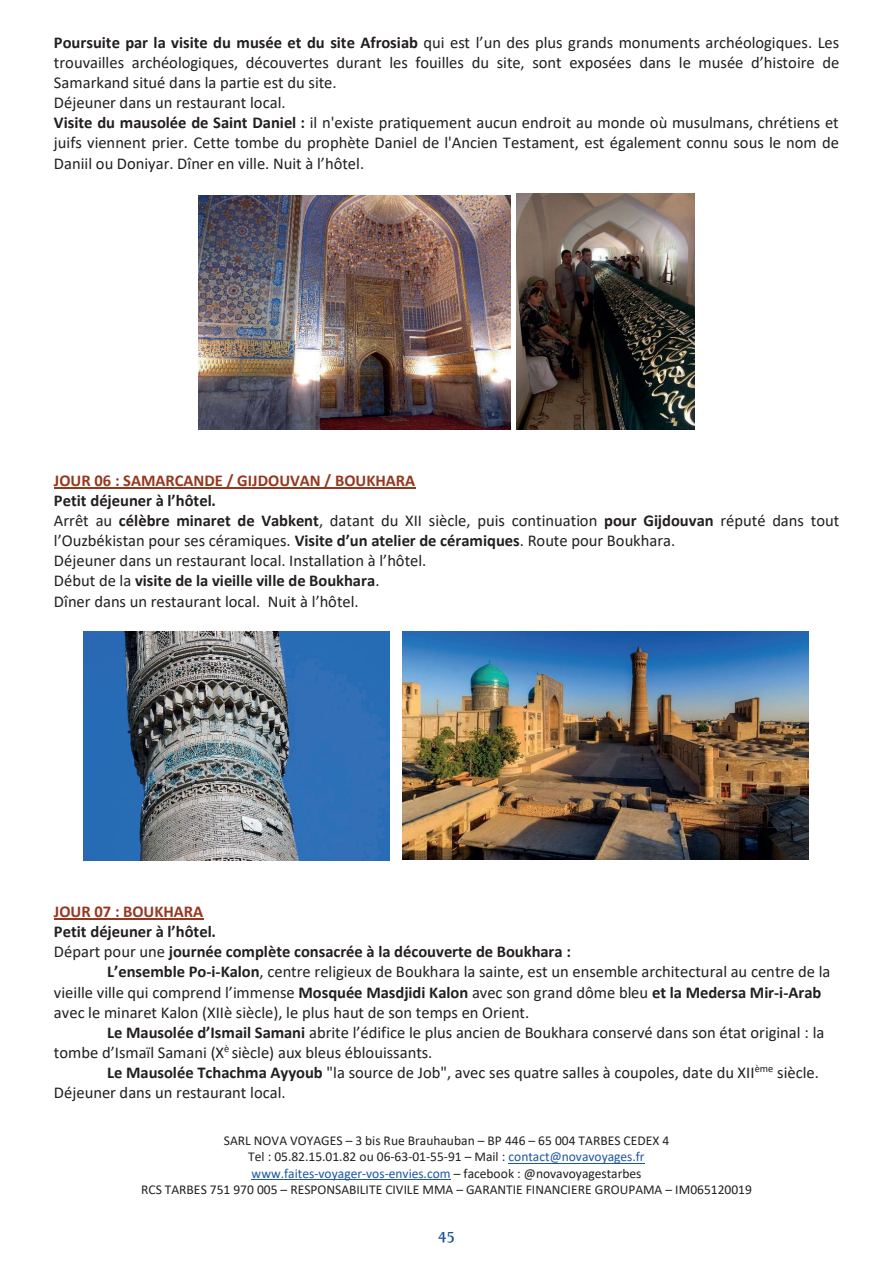
<style>
.page{position:relative;width:893px;height:1263px;background:#fff}
.page>*{position:absolute;margin:0;border:0;box-sizing:border-box;transform-origin:0 0}
.t1{font:16.5px/20.1px "Calibri";color:#231f20}
.t2{font:700 16.5px "Calibri";color:#231f20}
.t3{font:700 16.5px "Calibri";color:#96371e}
.t4{font:15px "Fertigo Pro";color:#145596}
.t5{font:13.5px/16.5px "Calibri";color:#231f20;text-align:center}
.s1{font-weight:700}
.s2{font-weight:400}
.s3{color:#1e56a6}
</style>
<div class="page">
<hr style="left:508px;top:1163px;width:137px;height:1px;background:#1e56a6">
<hr style="left:252px;top:1179px;width:199px;height:1px;background:#1e56a6">
<hr style="left:54px;top:487px;width:361px;height:2px;background:#96371e">
<hr style="left:54px;top:919px;width:149px;height:1px;background:#96371e">
<img style="left:198px;top:195px;width:313px;height:235px">
<img style="left:517px;top:193px;width:177px;height:237px">
<img style="left:84px;top:631px;width:306px;height:230px">
<img style="left:402px;top:631px;width:406px;height:229px">
<p class="t1" style="left:54px;top:32px;width:787px"><span class="s1">Poursuite par la visite du musée et du site Afrosiab</span> qui est l’un des plus grands monuments archéologiques. Les trouvailles archéologiques, découvertes durant les fouilles du site, sont exposées dans le musée d’histoire de Samarkand situé dans la partie est du site.<br>Déjeuner dans un restaurant local.<br><span class="s1">Visite du mausolée de Saint Daniel :</span> il n'existe pratiquement aucun endroit au monde où musulmans, chrétiens et juifs viennent prier. Cette tombe du prophète Daniel de l'Ancien Testament, est également connu sous le nom de Daniil ou Doniyar. Dîner en ville. Nuit à l’hôtel.</p>
<p class="t3" style="left:54px;top:469px;width:363px">JOUR 06 : SAMARCANDE / GIJDOUVAN / BOUKHARA</p>
<p class="t1" style="left:54px;top:490px;width:787px"><span class="s1">Petit déjeuner à l’hôtel.<br></span>Arrêt au <span class="s1">célèbre minaret de Vabkent</span>, datant du XII siècle, puis continuation <span class="s1">pour Gijdouvan</span> réputé dans tout l’Ouzbékistan pour ses céramiques. <span class="s1">Visite d’un atelier de céramiques</span>. Route pour Boukhara.<br>Déjeuner dans un restaurant local. Installation à l’hôtel.<br>Début de la <span class="s1">visite de la vieille ville de Boukhara</span>.<br>Dîner dans un restaurant local. Nuit à l’hôtel.</p>
<p class="t3" style="left:54px;top:900px;width:151px">JOUR 07 : BOUKHARA</p>
<p class="t2" style="left:54px;top:920px;width:164px">Petit déjeuner à l’hôtel.</p>
<p class="t2" style="left:54px;top:940px;width:519px"><span class="s2">Départ pour une</span> journée complète consacrée à la découverte de Boukhara :</p>
<p class="t1" style="left:107px;top:961px;width:725px"><span class="s1">L’ensemble Po-i-Kalon</span>, centre religieux de Boukhara la sainte, est un ensemble architectural au centre de la</p>
<p class="t1" style="left:54px;top:982px;width:769px">vieille ville qui comprend l’immense <span class="s1">Mosquée Masdjidi Kalon</span> avec son grand dôme bleu <span class="s1">et la Medersa Mir-i-Arab</span></p>
<p class="t1" style="left:54px;top:1002px;width:477px">avec le minaret Kalon (XIIè siècle), le plus haut de son temps en Orient.</p>
<p class="t1" style="left:107px;top:1022px;width:719px"><span class="s1">Le Mausolée d’Ismail Samani</span> abrite l’édifice le plus ancien de Boukhara conservé dans son état original : la</p>
<p class="t1" style="left:54px;top:1042px;width:380px">tombe d’Ismaïl Samani (X<sup>è</sup> siècle) aux bleus éblouissants.</p>
<p class="t1" style="left:107px;top:1062px;width:713px"><span class="s1">Le Mausolée Tchachma Ayyoub</span> "la source de Job", avec ses quatre salles à coupoles, date du XII<sup>ème</sup> siècle.</p>
<p class="t1" style="left:54px;top:1082px;width:233px">Déjeuner dans un restaurant local.</p>
<p class="t5" style="left:141px;top:1132px;width:612px">SARL NOVA VOYAGES – 3 bis Rue Brauhauban – BP 446 – 65 004 TARBES CEDEX 4<br>Tel : 05.82.15.01.82 ou 06-63-01-55-91 – Mail : <span class="s3">contact@novavoyages.fr<br>www.faites-voyager-vos-envies.com</span> – facebook : @novavoyagestarbes<br>RCS TARBES 751 970 005 – RESPONSABILITE CIVILE MMA – GARANTIE FINANCIERE GROUPAMA – IM065120019</p>
<p class="t4" style="left:438px;top:1226px;width:18px">45</p>
</div>
